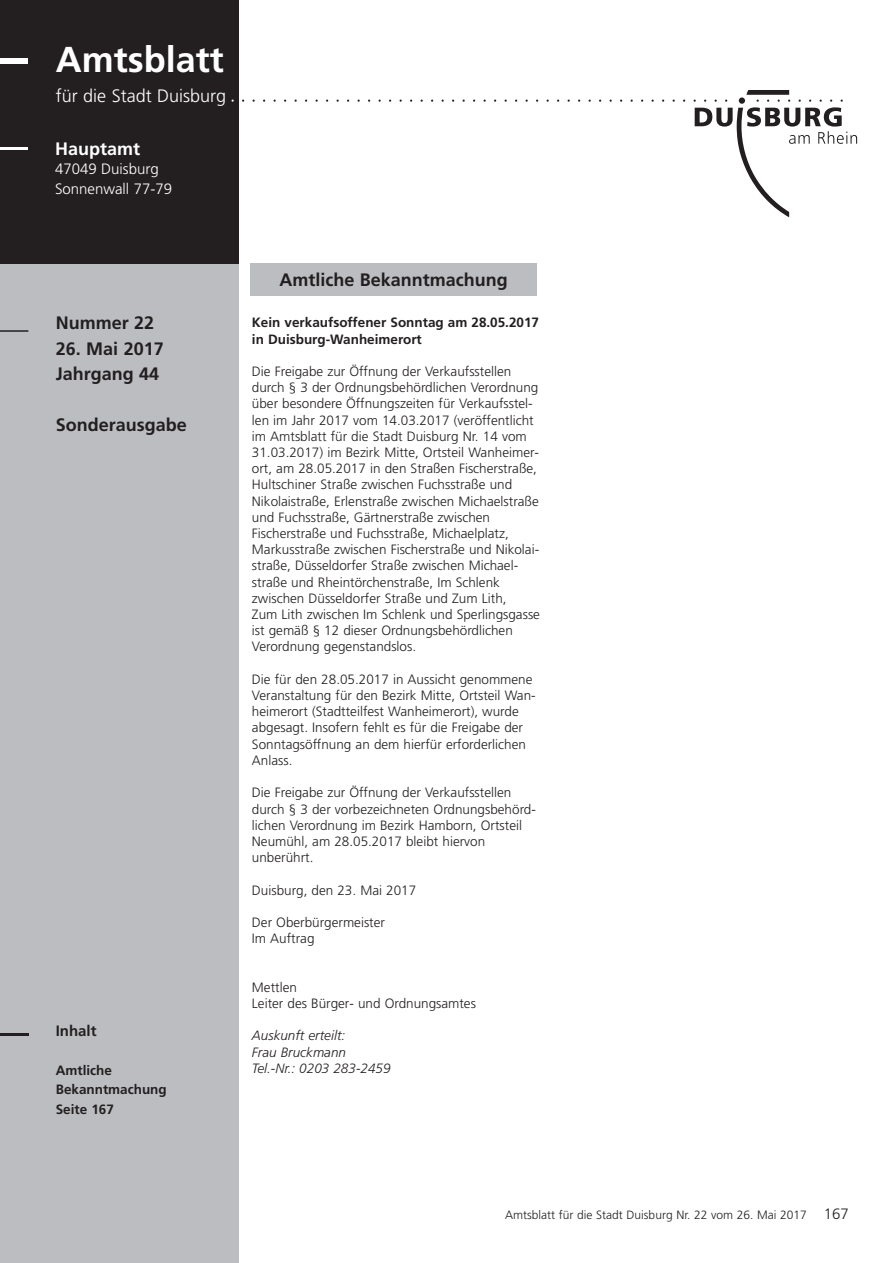
<style>
.page{position:relative;width:893px;height:1263px;background:#fff}
.page>*{position:absolute;margin:0;border:0;box-sizing:border-box;transform-origin:0 0}
.t1{font:150px "Duisburg Logo";letter-spacing:.14em;color:#231f20}
.t2{font:700 36px "Frutiger 65";color:#fff}
.t3{font:700 18px/25.5px "Frutiger 65";color:#231f20}
.t4{font:300 18px "Frutiger 45";color:#fff}
.t5{font:700 18px "Frutiger 65";color:#fff}
.t6{font:300 15px/19.5px "Frutiger 45";color:#fff}
.t7{font:700 15px "Frutiger 65";color:#231f20}
.t8{font:300 13.5px/16.2px "Frutiger 45";color:#231f20}
.t9{font:700 13.5px/19.5px "Frutiger 65";color:#231f20}
.t10{font:italic 300 13.5px/16.2px "Frutiger 46";color:#231f20}
.t11{font:300 12px "Frutiger 45";color:#231f20}
.s1{color:#fff}
.s2{font-size:15px}
</style>
<div class="page">
<div style="left:0;top:263px;width:239px;height:1000px;background:#bcbdc0"></div>
<div style="left:0;top:0;width:239px;height:264px;background:#231f20"></div>
<div style="left:0;top:59px;width:28px;height:5px;background:#fff"></div>
<hr style="left:0;top:147px;width:28px;height:3px;background:#fff">
<hr style="left:0;top:1033px;width:28px;height:2px;background:#231f20">
<hr style="left:0;top:330px;width:28px;height:2px;background:#231f20">
<div style="left:250px;top:264px;width:287px;height:32px;background:#bcbdc0"></div>
<h2 class="t2" style="left:56px;top:38px;width:170px">Amtsblatt</h2>
<h3 class="t4" style="left:56px;top:85px;width:172px">für die Stadt Duisburg</h3>
<h1 class="t1" style="left:226px;top:-38px;width:632px"><span class="s1">0</span>111111 11111111l</h1>
<h3 class="t5" style="left:55px;top:138px;width:87px">Hauptamt</h3>
<p class="t6" style="left:55px;top:159px;width:119px">47049 Duisburg<br>Sonnenwall 77-79</p>
<h3 class="t3" style="left:56px;top:310px;width:100px">Nummer 22</h3>
<h3 class="t3" style="left:56px;top:336px;width:110px">26. Mai 2017<br>Jahrgang 44</h3>
<h3 class="t3" style="left:56px;top:412px;width:133px">Sonderausgabe</h3>
<p class="t7" style="left:56px;top:1022px;width:42px">Inhalt</p>
<p class="t9" style="left:56px;top:1060px;width:113px">Amtliche<br>Bekanntmachung<br>Seite 167</p>
<h3 class="t3" style="left:279px;top:267px;width:230px">Amtliche Bekanntmachung</h3>
<p class="t9" style="left:252px;top:315px;width:289px;line-height:16.2px">Kein verkaufsoffener Sonntag am 28.05.2017 in Duisburg-Wanheimerort</p>
<p class="t8" style="left:252px;top:363px;width:290px">Die Freigabe zur Öffnung der Verkaufsstellen durch § 3 der Ordnungsbehördlichen Verordnung über besondere Öffnungszeiten für Verkaufsstel&shy;len im Jahr 2017 vom 14.03.2017 (veröffentlicht im Amtsblatt für die Stadt Duisburg Nr. 14 vom 31.03.2017) im Bezirk Mitte, Ortsteil Wanheimer&shy;ort, am 28.05.2017 in den Straßen Fischerstraße, Hultschiner Straße zwischen Fuchsstraße und Nikolaistraße, Erlenstraße zwischen Michaelstraße und Fuchsstraße, Gärtnerstraße zwischen Fischerstraße und Fuchsstraße, Michaelplatz, Markusstraße zwischen Fischerstraße und Nikolai&shy;straße, Düsseldorfer Straße zwischen Michael&shy;straße und Rheintörchenstraße, Im Schlenk zwischen Düsseldorfer Straße und Zum Lith,<br>Zum Lith zwischen Im Schlenk und Sperlingsgasse ist gemäß § 12 dieser Ordnungsbehördlichen Verordnung gegenstandslos.</p>
<p class="t8" style="left:252px;top:671px;width:285px">Die für den 28.05.2017 in Aussicht genommene Veranstaltung für den Bezirk Mitte, Ortsteil Wan&shy;heimerort (Stadtteilfest Wanheimerort), wurde abgesagt. Insofern fehlt es für die Freigabe der Sonntagsöffnung an dem hierfür erforderlichen Anlass.</p>
<p class="t8" style="left:252px;top:785px;width:285px">Die Freigabe zur Öffnung der Verkaufsstellen durch § 3 der vorbezeichneten Ordnungsbehörd&shy;lichen Verordnung im Bezirk Hamborn, Ortsteil Neumühl, am 28.05.2017 bleibt hiervon unberührt.</p>
<p class="t8" style="left:252px;top:882px;width:166px">Duisburg, den 23. Mai 2017</p>
<p class="t8" style="left:252px;top:914px;width:135px">Der Oberbürgermeister<br>Im Auftrag</p>
<p class="t8" style="left:252px;top:979px;width:226px">Mettlen<br>Leiter des Bürger- und Ordnungsamtes</p>
<p class="t10" style="left:252px;top:1028px;width:140px">Auskunft erteilt:<br>Frau Bruckmann<br>Tel.-Nr.: 0203 283-2459</p>
<p class="t11" style="left:505px;top:1208px;width:345px">Amtsblatt für die Stadt Duisburg Nr. 22 vom 26. Mai 2017 <span class="s2">167</span></p>
</div>
